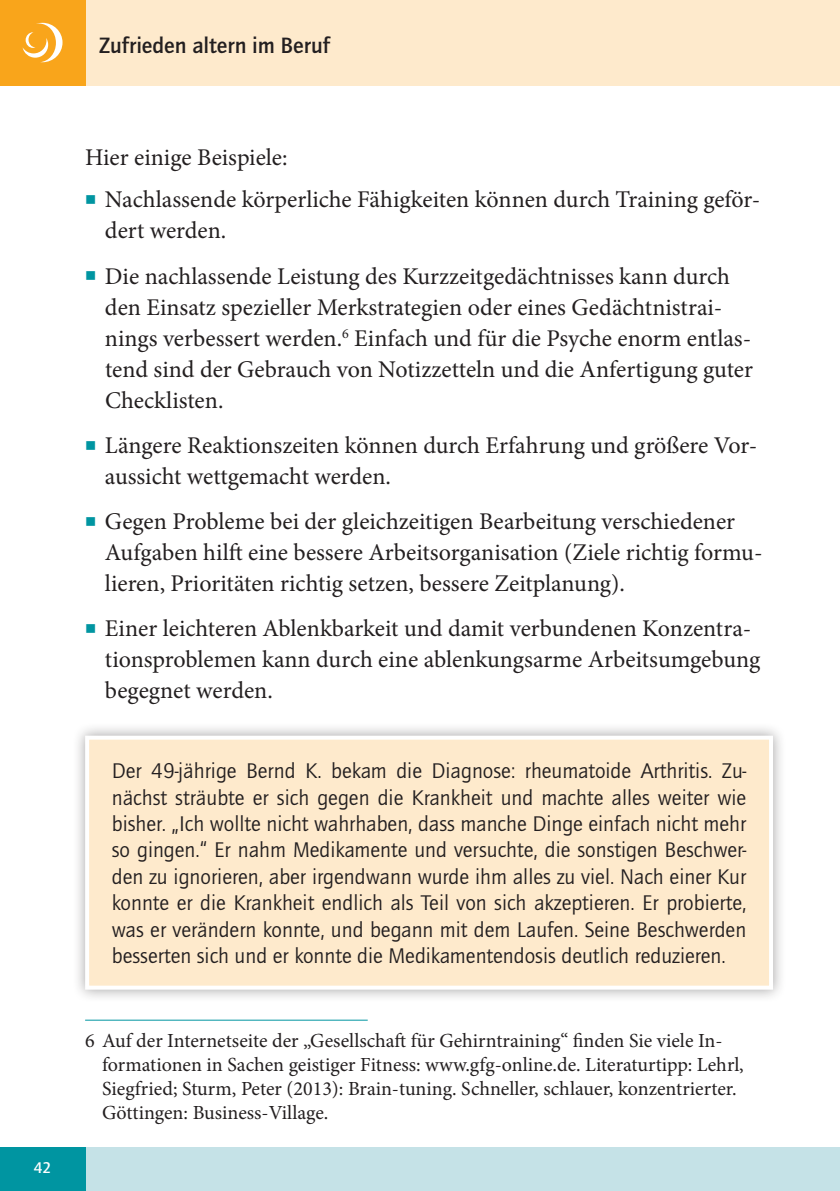
<style>
.page{position:relative;width:840px;height:1191px;background:#fff}
.page>*{position:absolute;margin:0;border:0;box-sizing:border-box;transform-origin:0 0}
.t1{font:24px/31px "Minion Pro";color:#231f20}
.t2{font:500 23px "Quay Sans ITC Std";color:#231f20}
.t3{font:22px/26.4px "Quay Sans ITC Std";color:#231f20;text-align:justify}
.t4{font:20px/24px "Minion Pro";color:#231f20}
.t5{font:500 16px "Quay Sans ITC Std";color:#fff}
</style>
<div class="page">
<div style="left:0;top:0;width:839px;height:85px;background:#feeacc"></div>
<div style="left:0;top:1147px;width:839px;height:44px;background:#c5e2e7"></div>
<div style="left:0;top:1147px;width:85px;height:44px;background:#0095a1"></div>
<div style="left:0;top:0;width:85px;height:85px;background:#f9a51b"></div>
<svg style="left:23px;top:23px;width:39px;height:39px"></svg>
<div style="left:72px;top:723px;width:713px;height:279px;background:#231f20;opacity:.4"></div>
<div style="left:87px;top:737px;width:683px;height:250px;background:#feeacc"></div>
<div style="left:85px;top:735px;width:687px;height:254px;border:4px solid #fff"></div>
<hr style="left:85px;top:1019px;width:282px;height:1px;background:#0095a1">
<p class="t2" style="left:99px;top:31px;width:232px">Zufrieden altern im Beruf</p>
<p class="t5" style="left:34px;top:1158px;width:19px">42</p>
<p class="t1" style="left:105px;top:136px;width:656px;line-height:42.4px;text-indent:-20px">Hier einige Beispiele:<br>Nachlassende körperliche Fähigkeiten können durch Training geför-</p>
<p class="t1" style="left:105px;top:208px;width:626px;line-height:45.2px">dert werden.<br>Die nachlassende Leistung des Kurzzeitgedächtnisses kann durch</p>
<p class="t1" style="left:105px;top:291px;width:649px">den Einsatz spezieller Merkstrategien oder eines Gedächtnistrai&shy;nings verbessert werden.<sup>6</sup> Einfach und für die Psyche enorm entlas&shy;tend sind der Gebrauch von Notizzetteln und die Anfertigung guter Checklisten.</p>
<p class="t1" style="left:105px;top:430px;width:653px">Längere Reaktionszeiten können durch Erfahrung und größere Vor&shy;aussicht wettgemacht werden.</p>
<p class="t1" style="left:105px;top:506px;width:658px">Gegen Probleme bei der gleichzeitigen Bearbeitung verschiedener<br>Aufgaben hilft eine bessere Arbeitsorganisation (Ziele richtig formu&shy;lieren, Prioritäten richtig setzen, bessere Zeitplanung).</p>
<p class="t1" style="left:105px;top:613px;width:656px">Einer leichteren Ablenkbarkeit und damit verbundenen Konzentra&shy;tionsproblemen kann durch eine ablenkungsarme Arbeitsumgebung begegnet werden.</p>
<p class="t3" style="left:112px;top:757px;width:635px">Der 49-jährige Bernd K. bekam die Diagnose: rheumatoide Arthritis. Zu&shy;nächst sträubte er sich gegen die Krankheit und machte alles weiter wie bisher. „Ich wollte nicht wahrhaben, dass manche Dinge einfach nicht mehr so gingen.“ Er nahm Medikamente und versuchte, die sonstigen Beschwer&shy;den zu ignorieren, aber irgendwann wurde ihm alles zu viel. Nach einer Kur konnte er die Krankheit endlich als Teil von sich akzeptieren. Er probierte, was er verändern konnte, und begann mit dem Laufen. Seine Beschwerden besserten sich und er konnte die Medikamentendosis deutlich reduzieren.</p>
<p class="t4" style="left:102px;top:1028px;width:643px;text-indent:-17px">6 Auf der Internetseite der „Gesellschaft für Gehirntraining“ finden Sie viele In&shy;formationen in Sachen geistiger Fitness: www.gfg-online.de. Literaturtipp: Lehrl, Siegfried; Sturm, Peter (2013): Brain-tuning. Schneller, schlauer, konzentrierter.<br>Göttingen: Business-Village.</p>
</div>
